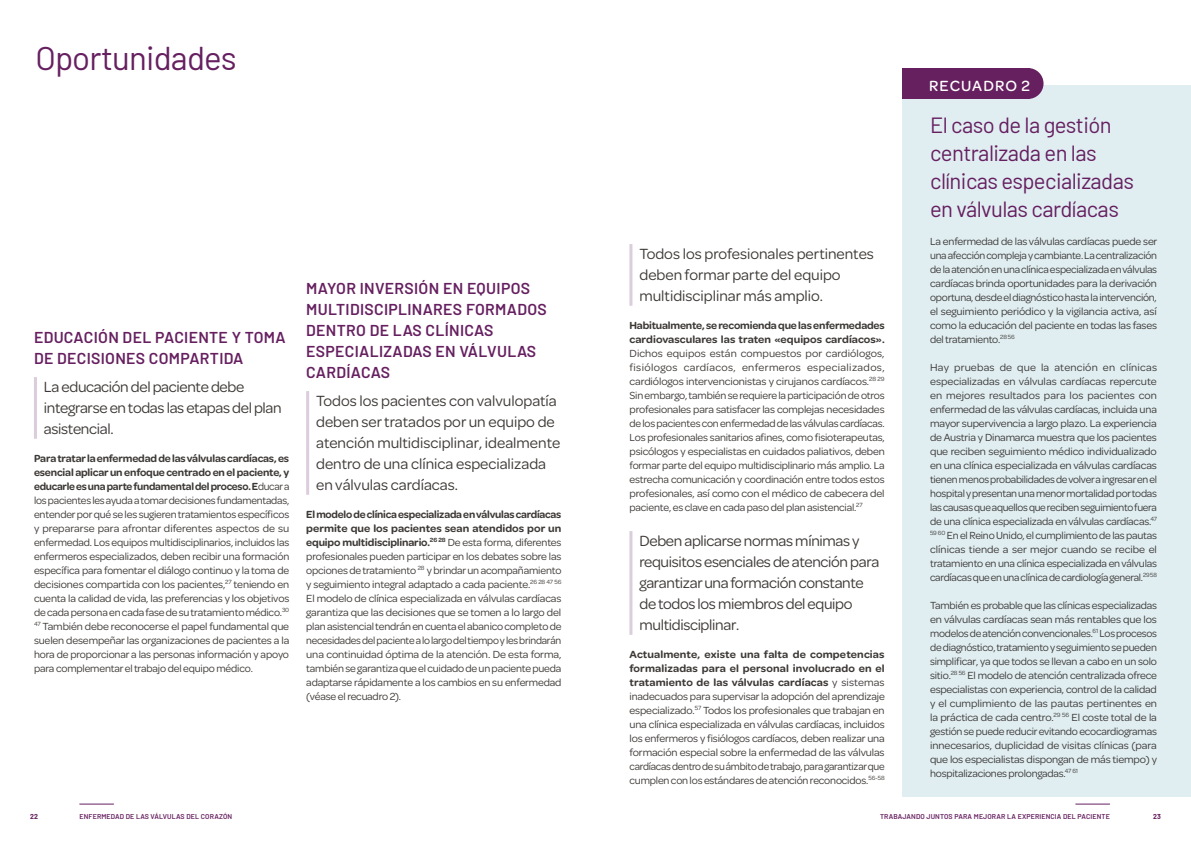
<style>
.page{position:relative;width:1191px;height:842px;background:#fff}
.page>*{position:absolute;margin:0;border:0;box-sizing:border-box;transform-origin:0 0}
.t1{font:33px "Barlow";letter-spacing:-.025em;color:#662060}
.t2{font:22px/28px "Barlow";letter-spacing:-.025em;color:#662060}
.t3{font:15.8px/21px "Omnes";letter-spacing:-.005em;color:#3c3835}
.t4{font:600 15.8px/21px "Barlow";letter-spacing:.02em;color:#662060}
.t5{font:500 15.8px "Omnes";letter-spacing:.07em;color:#fff}
.t6{font:11px/14px "Omnes";letter-spacing:-.015em;color:#3c3835;text-align:justify}
.t7{font:600 11px/14px "Omnes";letter-spacing:-.015em;color:#3c3835}
.t8{font:600 7px "Barlow";letter-spacing:.02em;color:#662060}
.t9{font:700 7px "Barlow";color:#662060}
.s1{font-weight:600}
</style>
<div class="page">
<div style="left:902px;top:85px;width:289px;height:712px;background:#e0eef2"></div>
<hr style="left:34px;top:377px;width:3px;height:62px;background:#dbcddb">
<hr style="left:629px;top:244px;width:3px;height:62px;background:#dbcddb">
<hr style="left:629px;top:531px;width:3px;height:104px;background:#dbcddb">
<hr style="left:306px;top:391px;width:3px;height:104px;background:#dbcddb">
<div style="left:902px;top:68px;width:127px;height:31px;background:#662060"></div>
<div style="left:1012px;top:68px;width:31px;height:31px;background:#662060;border-radius:50%"></div>
<hr style="left:79px;top:804px;width:35px;height:1px;background:#662060">
<hr style="left:1075px;top:804px;width:35px;height:1px;background:#662060">
<h1 class="t1" style="left:35px;top:34px;width:203px">Oportunidades</h1>
<h3 class="t4" style="left:34px;top:326px;width:253px">EDUCACIÓN DEL PACIENTE Y TOMA<br>DE DECISIONES COMPARTIDA</h3>
<h3 class="t3" style="left:44px;top:375px;width:239px">La educación del paciente debe integrarse en todas las etapas del plan asistencial.</h3>
<p class="t6" style="left:34px;top:451px;width:257px"><span class="s1">Para tratar la enfermedad de las válvulas cardíacas, es esencial aplicar un enfoque centrado en el paciente, y educarle es una parte fundamental del proceso. E</span>ducar a los pacientes les ayuda a tomar decisiones fundamentadas, entender por qué se les sugieren tratamientos específicos y prepararse para afrontar diferentes aspectos de su enfermedad. Los equipos multidisciplinarios, incluidos las enfermeros especializados, deben recibir una formación específica para fomentar el diálogo continuo y la toma de decisiones compartida con los pacientes,<sup>27</sup> teniendo en cuenta la calidad de vida, las preferencias y los objetivos de cada persona en cada fase de su tratamiento médico.<sup>30<br>47</sup> También debe reconocerse el papel fundamental que suelen desempeñar las organizaciones de pacientes a la hora de proporcionar a las personas información y apoyo para complementar el trabajo del equipo médico.</p>
<h3 class="t4" style="left:306px;top:277px;width:242px">MAYOR INVERSIÓN EN EQUIPOS<br>MULTIDISCIPLINARES FORMADOS<br>DENTRO DE LAS CLÍNICAS<br>ESPECIALIZADAS EN VÁLVULAS<br>CARDÍACAS</h3>
<h3 class="t3" style="left:316px;top:389px;width:246px">Todos los pacientes con valvulopatía deben ser tratados por un equipo de atención multidisciplinar, idealmente dentro de una clínica especializada en válvulas cardíacas.</h3>
<p class="t6" style="left:306px;top:507px;width:257px"><span class="s1">El modelo de clínica especializada en válvulas cardíacas permite que los pacientes sean atendidos por un equipo multidisciplinario.</span><sup>26</sup> <sup>28</sup> De esta forma, diferentes profesionales pueden participar en los debates sobre las opciones de tratamiento <sup>28</sup> y brindar un acompañamiento y seguimiento integral adaptado a cada paciente.<sup>26</sup> <sup>28</sup> <sup>47</sup> <sup>56<br></sup>El modelo de clínica especializada en válvulas cardíacas garantiza que las decisiones que se tomen a lo largo del plan asistencial tendrán en cuenta el abanico completo de necesidades del paciente a lo largo del tiempo y les brindarán una continuidad óptima de la atención. De esta forma, también se garantiza que el cuidado de un paciente pueda adaptarse rápidamente a los cambios en su enfermedad (véase el recuadro 2).</p>
<h3 class="t3" style="left:639px;top:242px;width:236px">Todos los profesionales pertinentes deben formar parte del equipo multidisciplinar más amplio.</h3>
<p class="t7" style="left:629px;top:318px;width:257px">Habitualmente, se recomienda que las enfermedades cardiovasculares las traten «equipos cardíacos».</p>
<p class="t6" style="left:629px;top:346px;width:257px">Dichos equipos están compuestos por cardiólogos, fisiólogos cardíacos, enfermeros especializados, cardiólogos intervencionistas y cirujanos cardíacos.<sup>28</sup> <sup>29<br></sup>Sin embargo, también se requiere la participación de otros profesionales para satisfacer las complejas necesidades de los pacientes con enfermedad de las válvulas cardíacas.<br>Los profesionales sanitarios afines, como fisioterapeutas, psicólogos y especialistas en cuidados paliativos, deben formar parte del equipo multidisciplinario más amplio. La estrecha comunicación y coordinación entre todos estos profesionales, así como con el médico de cabecera del paciente, es clave en cada paso del plan asistencial.<sup>27</sup></p>
<h3 class="t3" style="left:639px;top:529px;width:241px">Deben aplicarse normas mínimas y requisitos esenciales de atención para garantizar una formación constante de todos los miembros del equipo multidisciplinar.</h3>
<p class="t6" style="left:629px;top:647px;width:257px"><span class="s1">Actualmente, existe una falta de competencias formalizadas para el personal involucrado en el tratamiento de las válvulas cardíacas</span> y sistemas inadecuados para supervisar la adopción del aprendizaje especializado.<sup>57</sup> Todos los profesionales que trabajan en una clínica especializada en válvulas cardíacas, incluidos los enfermeros y fisiólogos cardíacos, deben realizar una formación especial sobre la enfermedad de las válvulas cardíacas dentro de su ámbito de trabajo, para garantizar que cumplen con los estándares de atención reconocidos.<sup>56-58</sup></p>
<h3 class="t5" style="left:929px;top:75px;width:102px">RECUADRO 2</h3>
<h2 class="t2" style="left:930px;top:109px;width:205px">El caso de la gestión centralizada en las clínicas especializadas en válvulas cardíacas</h2>
<p class="t6" style="left:930px;top:234px;width:229px">La enfermedad de las válvulas cardíacas puede ser una afección compleja y cambiante. La centralización de la atención en una clínica especializada en válvulas cardíacas brinda oportunidades para la derivación oportuna, desde el diagnóstico hasta la intervención, el seguimiento periódico y la vigilancia activa, así como la educación del paciente en todas las fases del tratamiento.<sup>28</sup> <sup>56</sup></p>
<p class="t6" style="left:930px;top:360px;width:228px">Hay pruebas de que la atención en clínicas especializadas en válvulas cardíacas repercute en mejores resultados para los pacientes con enfermedad de las válvulas cardíacas, incluida una mayor supervivencia a largo plazo. La experiencia de Austria y Dinamarca muestra que los pacientes que reciben seguimiento médico individualizado en una clínica especializada en válvulas cardíacas tienen menos probabilidades de volver a ingresar en el hospital y presentan una menor mortalidad por todas las causas que aquellos que reciben seguimiento fuera de una clínica especializada en válvulas cardíacas.<sup>47<br>59</sup> <sup>60</sup> En el Reino Unido, el cumplimiento de las pautas clínicas tiende a ser mejor cuando se recibe el tratamiento en una clínica especializada en válvulas cardíacas que en una clínica de cardiología general.<sup>29</sup> <sup>58</sup></p>
<p class="t6" style="left:930px;top:598px;width:228px">También es probable que las clínicas especializadas en válvulas cardíacas sean más rentables que los modelos de atención convencionales.<sup>61</sup> Los procesos de diagnóstico, tratamiento y seguimiento se pueden simplificar, ya que todos se llevan a cabo en un solo sitio.<sup>28</sup> <sup>56</sup> El modelo de atención centralizada ofrece especialistas con experiencia, control de la calidad y el cumplimiento de las pautas pertinentes en la práctica de cada centro.<sup>29</sup> <sup>56</sup> El coste total de la gestión se puede reducir evitando ecocardiogramas innecesarios, duplicidad de visitas clínicas (para que los especialistas dispongan de más tiempo) y hospitalizaciones prolongadas.<sup>47</sup> <sup>61</sup></p>
<p class="t9" style="left:30px;top:811px;width:9px">22</p>
<p class="t8" style="left:80px;top:811px;width:154px">ENFERMEDAD DE LAS VÁLVULAS DEL CORAZÓN</p>
<p class="t8" style="left:880px;top:811px;width:231px">TRABAJANDO JUNTOS PARA MEJORAR LA EXPERIENCIA DEL PACIENTE</p>
<p class="t9" style="left:1153px;top:811px;width:9px">23</p>
</div>
